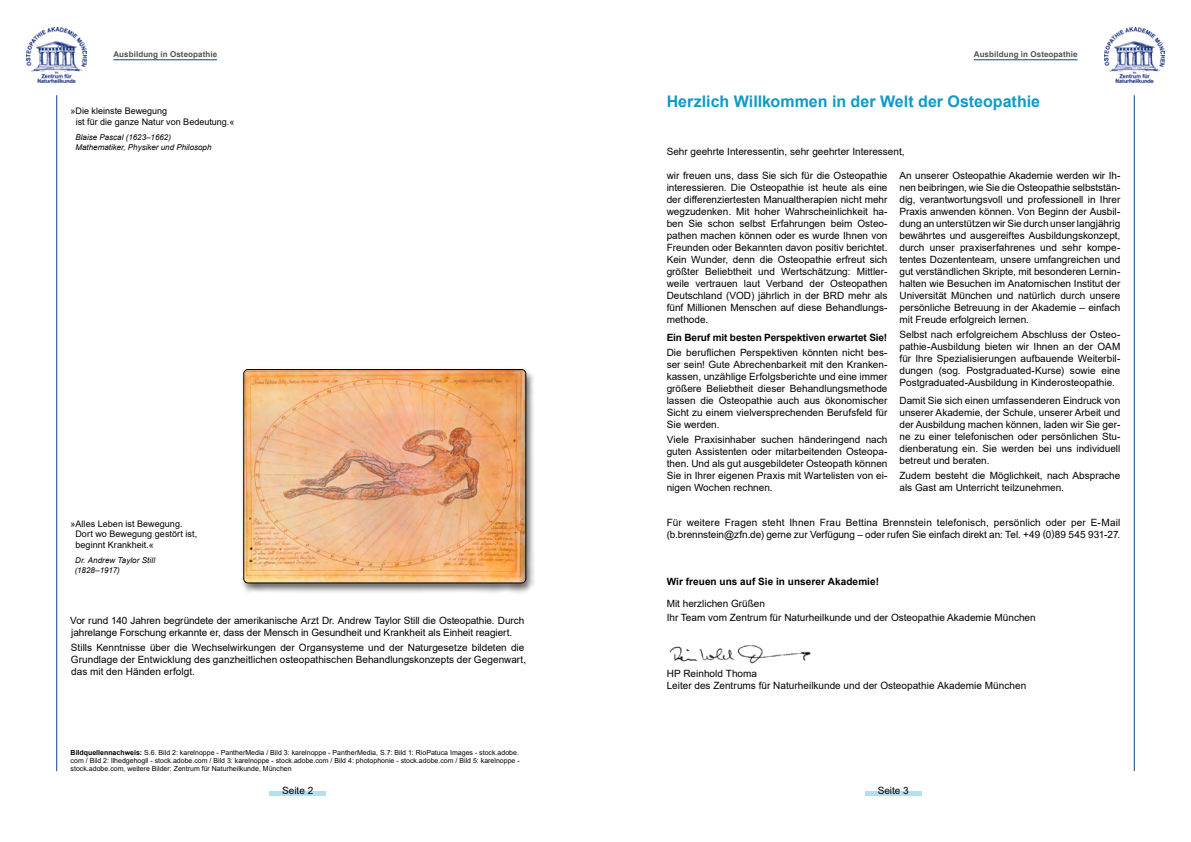
<style>
.page{position:relative;width:1191px;height:842px;background:#fff}
.page>*{position:absolute;margin:0;border:0;box-sizing:border-box;transform-origin:0 0}
.t1{font:700 16px "Arial";color:#0e9ac7}
.t2{font:10px/12px "Arial";color:#000;text-align:justify}
.t3{font:700 10px "Arial";color:#000}
.t4{font:9px/11px "Arial";color:#000}
.t5{font:italic 8px/9.5px "Arial";color:#000}
.t6{font:700 8px "Arial";letter-spacing:.01em;color:#504f53}
.t7{font:7px/8px "Arial";color:#000;text-align:justify}
.s1{font-weight:700}
</style>
<div class="page">
<hr style="left:269px;top:792px;width:57px;height:4px;background:#b2e0f0">
<hr style="left:113px;top:60px;width:104px;height:1px;background:#134283">
<hr style="left:56px;top:95px;width:1px;height:676px;background:#134283">
<hr style="left:1134px;top:95px;width:1px;height:676px;background:#134283">
<hr style="left:865px;top:792px;width:56px;height:4px;background:#b2e0f0">
<img style="left:1104px;top:27px;width:60px;height:55px">
<img style="left:27px;top:27px;width:60px;height:55px">
<hr style="left:974px;top:60px;width:103px;height:1px;background:#134283">
<img style="left:669px;top:644px;width:142px;height:20px">
<div style="left:240px;top:368px;width:295px;height:226px;background:#000;opacity:.6"></div>
<img style="left:244px;top:369px;width:282px;height:214px">
<div style="left:244px;top:369px;width:282px;height:214px;border:1px solid #000;border-radius:4px"></div>
<p class="t6" style="left:113px;top:48px;width:105px">Ausbildung in Osteopathie</p>
<p class="t4" style="left:76px;top:106px;width:160px;text-indent:-5px">»Die kleinste Bewegung<br>ist für die ganze Natur von Bedeutung.«</p>
<p class="t5" style="left:75px;top:133px;width:138px">Blaise Pascal (1623–1662)<br>Mathematiker, Physiker und Philosoph</p>
<p class="t4" style="left:75px;top:519px;width:123px;line-height:10px;text-indent:-5px">»Alles Leben ist Bewegung.<br>Dort wo Bewegung gestört ist,</p>
<p class="t4" style="left:75px;top:539px;width:80px">beginnt Krankheit.«</p>
<p class="t5" style="left:75px;top:556px;width:82px">Dr. Andrew Taylor Still (1828–1917)</p>
<p class="t2" style="left:70px;top:615px;width:455px">Vor rund 140 Jahren begründete der amerikanische Arzt Dr. Andrew Taylor Still die Osteopathie. Durch jahrelange Forschung erkannte er, dass der Mensch in Gesundheit und Krankheit als Einheit reagiert.</p>
<p class="t2" style="left:71px;top:642px;width:457px;text-align:left">Stills Kenntnisse über die Wechselwirkungen der Organsysteme und der Naturgesetze bildeten die<br>Grundlage der Entwicklung des ganzheitlichen osteopathischen Behandlungskonzepts der Gegenwart, das mit den Händen erfolgt.</p>
<p class="t7" style="left:71px;top:749px;width:450px"><span class="s1">Bildquellennachweis:</span> S.6. Bild 2: karelnoppe - PantherMedia / Bild 3: karelnoppe - PantherMedia, S.7: Bild 1: RioPatuca Images - stock.adobe. com / Bild 2: llhedgehogll - stock.adobe.com / Bild 3: karelnoppe - stock.adobe.com / Bild 4: photophonie - stock.adobe.com / Bild 5: karelnoppe - stock.adobe.com, weitere Bilder: Zentrum für Naturheilkunde, München</p>
<p class="t2" style="left:282px;top:784px;width:33px">Seite 2</p>
<p class="t6" style="left:973px;top:48px;width:105px">Ausbildung in Osteopathie</p>
<h1 class="t1" style="left:666px;top:90px;width:375px">Herzlich Willkommen in der Welt der Osteopathie</h1>
<p class="t2" style="left:666px;top:146px;width:239px">Sehr geehrte Interessentin, sehr geehrter Interessent,</p>
<p class="t2" style="left:666px;top:170px;width:222px">wir freuen uns, dass Sie sich für die Osteopathie interessieren. Die Osteopathie ist heute als eine der differenziertesten Manualtherapien nicht mehr wegzudenken. Mit hoher Wahrscheinlichkeit ha&shy;ben Sie schon selbst Erfahrungen beim Osteo&shy;pathen machen können oder es wurde Ihnen von Freunden oder Bekannten davon positiv berichtet.<br>Kein Wunder, denn die Osteopathie erfreut sich größter Beliebtheit und Wertschätzung: Mittler&shy;weile vertrauen laut Verband der Osteopathen Deutschland (VOD) jährlich in der BRD mehr als fünf Millionen Menschen auf diese Behandlungs&shy;methode.</p>
<p class="t3" style="left:666px;top:330px;width:222px">Ein Beruf mit besten Perspektiven erwartet Sie!</p>
<p class="t2" style="left:666px;top:346px;width:222px">Die beruflichen Perspektiven könnten nicht bes&shy;ser sein! Gute Abrechenbarkeit mit den Kranken&shy;kassen, unzählige Erfolgsberichte und eine immer größere Beliebtheit dieser Behandlungsmethode lassen die Osteopathie auch aus ökonomischer Sicht zu einem vielversprechenden Berufsfeld für Sie werden.</p>
<p class="t2" style="left:666px;top:433px;width:222px">Viele Praxisinhaber suchen händeringend nach guten Assistenten oder mitarbeitenden Osteopa&shy;then. Und als gut ausgebildeter Osteopath können Sie in Ihrer eigenen Praxis mit Wartelisten von ei&shy;nigen Wochen rechnen.</p>
<p class="t2" style="left:899px;top:170px;width:222px">An unserer Osteopathie Akademie werden wir Ih&shy;nen beibringen, wie Sie die Osteopathie selbststän&shy;dig, verantwortungsvoll und professionell in Ihrer Praxis anwenden können. Von Beginn der Ausbil&shy;dung an unterstützen wir Sie durch unser langjährig bewährtes und ausgereiftes Ausbildungskonzept, durch unser praxiserfahrenes und sehr kompe&shy;tentes Dozententeam, unsere umfangreichen und gut verständlichen Skripte, mit besonderen Lernin&shy;halten wie Besuchen im Anatomischen Institut der Universität München und natürlich durch unsere persönliche Betreuung in der Akademie – einfach mit Freude erfolgreich lernen.</p>
<p class="t2" style="left:899px;top:328px;width:222px">Selbst nach erfolgreichem Abschluss der Osteo&shy;pathie-Ausbildung bieten wir Ihnen an der OAM für Ihre Spezialisierungen aufbauende Weiterbil&shy;dungen (sog. Postgraduated-Kurse) sowie eine Postgraduated-Ausbildung in Kinderosteopathie.</p>
<p class="t2" style="left:899px;top:394px;width:222px">Damit Sie sich einen umfassenderen Eindruck von unserer Akademie, der Schule, unserer Arbeit und der Ausbildung machen können, laden wir Sie ger&shy;ne zu einer telefonischen oder persönlichen Stu&shy;dienberatung ein. Sie werden bei uns individuell betreut und beraten.</p>
<p class="t2" style="left:899px;top:469px;width:222px">Zudem besteht die Möglichkeit, nach Absprache als Gast am Unterricht teilzunehmen.</p>
<p class="t2" style="left:666px;top:516px;width:455px">Für weitere Fragen steht Ihnen Frau Bettina Brennstein telefonisch, persönlich oder per E-Mail (b.brennstein@zfn.de) gerne zur Verfügung – oder rufen Sie einfach direkt an: Tel. +49 (0)89 545 931-27.</p>
<p class="t3" style="left:666px;top:574px;width:214px">Wir freuen uns auf Sie in unserer Akademie!</p>
<p class="t2" style="left:666px;top:596px;width:370px;line-height:14px">Mit herzlichen Grüßen<br>Ihr Team vom Zentrum für Naturheilkunde und der Osteopathie Akademie München</p>
<p class="t2" style="left:666px;top:668px;width:361px">HP Reinhold Thoma<br>Leiter des Zentrums für Naturheilkunde und der Osteopathie Akademie München</p>
<p class="t2" style="left:877px;top:784px;width:33px">Seite 3</p>
</div>
